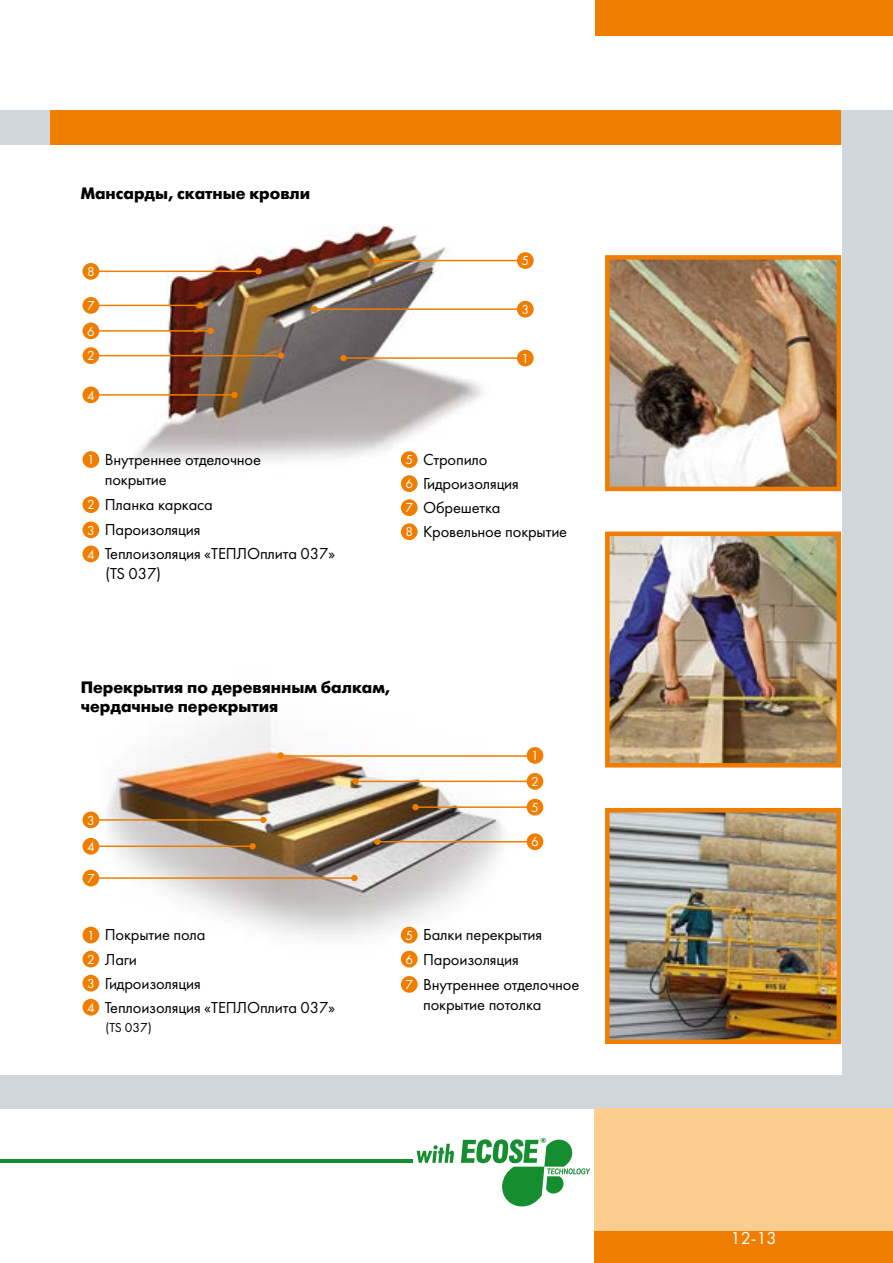
<style>
.page{position:relative;width:893px;height:1263px;background:#fff}
.page>*{position:absolute;margin:0;border:0;box-sizing:border-box;transform-origin:0 0}
.t1{font:18px "Futura Book C";color:#fff}
.t2{font:16.5px/24px "Futura Book C";letter-spacing:-.01em;color:#000}
.t3{font:700 16.5px/19.8px "Futura Futuris C";color:#000}
.t4{font:13.5px/25.8px "Futura Book C";color:#fff;text-align:justify}
.t5{font:13.5px "Futura Book C";color:#000}
.s1{font-size:13.5px;color:#fff}
</style>
<div class="page">
<div style="left:0;top:110px;width:893px;height:999px;background:#d1d6da"></div>
<div style="left:51px;top:110px;width:790px;height:35px;background:#ef7d00"></div>
<div style="left:594px;top:1109px;width:299px;height:154px;background:#fccd8e"></div>
<div style="left:0;top:145px;width:841px;height:930px;background:#fff"></div>
<div style="left:594px;top:1231px;width:299px;height:32px;background:#ef7d00"></div>
<div style="left:595px;top:0;width:298px;height:35px;background:#ef7d00"></div>
<img style="left:91px;top:707px;width:453px;height:271px">
<div style="left:527px;top:747px;width:16px;height:17px;background:#ef7d00;border-radius:50%"></div>
<div style="left:277px;top:752px;width:7px;height:7px;background:#ef7d00;border-radius:50%"></div>
<hr style="left:285px;top:755px;width:248px;height:2px;background:#ef7d00">
<div style="left:527px;top:773px;width:16px;height:17px;background:#ef7d00;border-radius:50%"></div>
<hr style="left:353px;top:781px;width:180px;height:1px;background:#ef7d00">
<div style="left:352px;top:778px;width:7px;height:6px;background:#ef7d00;border-radius:50%"></div>
<hr style="left:416px;top:806px;width:123px;height:2px;background:#ef7d00">
<div style="left:527px;top:799px;width:16px;height:16px;background:#ef7d00;border-radius:50%"></div>
<div style="left:412px;top:804px;width:7px;height:6px;background:#ef7d00;border-radius:50%"></div>
<hr style="left:377px;top:841px;width:156px;height:1px;background:#ef7d00">
<div style="left:527px;top:833px;width:16px;height:17px;background:#ef7d00;border-radius:50%"></div>
<div style="left:374px;top:838px;width:7px;height:7px;background:#ef7d00;border-radius:50%"></div>
<div style="left:83px;top:870px;width:16px;height:16px;background:#ef7d00;border-radius:50%"></div>
<hr style="left:93px;top:877px;width:263px;height:2px;background:#ef7d00">
<div style="left:351px;top:875px;width:7px;height:6px;background:#ef7d00;border-radius:50%"></div>
<div style="left:83px;top:838px;width:16px;height:17px;background:#ef7d00;border-radius:50%"></div>
<hr style="left:98px;top:845px;width:155px;height:2px;background:#ef7d00">
<div style="left:249px;top:843px;width:7px;height:6px;background:#ef7d00;border-radius:50%"></div>
<div style="left:83px;top:811px;width:16px;height:17px;background:#ef7d00;border-radius:50%"></div>
<hr style="left:98px;top:819px;width:168px;height:2px;background:#ef7d00">
<svg style="left:260px;top:817px;width:6px;height:6px"></svg>
<img style="left:96px;top:224px;width:420px;height:261px">
<div style="left:83px;top:263px;width:16px;height:17px;background:#ef7d00;border-radius:50%"></div>
<hr style="left:97px;top:271px;width:160px;height:1px;background:#ef7d00">
<div style="left:255px;top:268px;width:7px;height:6px;background:#ef7d00;border-radius:50%"></div>
<div style="left:83px;top:297px;width:16px;height:17px;background:#ef7d00;border-radius:50%"></div>
<hr style="left:97px;top:305px;width:104px;height:1px;background:#ef7d00">
<div style="left:198px;top:302px;width:6px;height:7px;background:#ef7d00;border-radius:50%"></div>
<div style="left:83px;top:322px;width:16px;height:17px;background:#ef7d00;border-radius:50%"></div>
<hr style="left:97px;top:330px;width:117px;height:2px;background:#ef7d00">
<div style="left:207px;top:328px;width:7px;height:6px;background:#ef7d00;border-radius:50%"></div>
<div style="left:83px;top:347px;width:16px;height:17px;background:#ef7d00;border-radius:50%"></div>
<hr style="left:97px;top:355px;width:181px;height:1px;background:#ef7d00">
<div style="left:278px;top:352px;width:6px;height:7px;background:#ef7d00;border-radius:50%"></div>
<hr style="left:92px;top:394px;width:143px;height:2px;background:#ef7d00">
<div style="left:83px;top:386px;width:16px;height:17px;background:#ef7d00;border-radius:50%"></div>
<div style="left:231px;top:392px;width:7px;height:6px;background:#ef7d00;border-radius:50%"></div>
<hr style="left:340px;top:357px;width:191px;height:2px;background:#ef7d00">
<div style="left:517px;top:350px;width:17px;height:16px;background:#ef7d00;border-radius:50%"></div>
<div style="left:340px;top:355px;width:7px;height:6px;background:#ef7d00;border-radius:50%"></div>
<hr style="left:311px;top:308px;width:220px;height:2px;background:#ef7d00">
<div style="left:517px;top:301px;width:17px;height:16px;background:#ef7d00;border-radius:50%"></div>
<div style="left:311px;top:306px;width:7px;height:6px;background:#ef7d00;border-radius:50%"></div>
<hr style="left:377px;top:260px;width:143px;height:1px;background:#ef7d00">
<div style="left:517px;top:252px;width:17px;height:17px;background:#ef7d00;border-radius:50%"></div>
<div style="left:373px;top:257px;width:7px;height:7px;background:#ef7d00;border-radius:50%"></div>
<img style="left:610px;top:260px;width:226px;height:226px">
<div style="left:605px;top:255px;width:236px;height:236px;border:4px solid #ef7d00"></div>
<img style="left:610px;top:536px;width:226px;height:226px">
<div style="left:605px;top:531px;width:236px;height:236px;border:4px solid #ef7d00"></div>
<img style="left:610px;top:813px;width:226px;height:226px">
<div style="left:605px;top:808px;width:236px;height:236px;border:4px solid #ef7d00"></div>
<div style="left:83px;top:451px;width:16px;height:17px;background:#ef7d00;border-radius:50%"></div>
<div style="left:83px;top:496px;width:16px;height:17px;background:#ef7d00;border-radius:50%"></div>
<div style="left:83px;top:521px;width:16px;height:17px;background:#ef7d00;border-radius:50%"></div>
<div style="left:83px;top:545px;width:16px;height:17px;background:#ef7d00;border-radius:50%"></div>
<div style="left:401px;top:451px;width:17px;height:17px;background:#ef7d00;border-radius:50%"></div>
<div style="left:401px;top:475px;width:17px;height:17px;background:#ef7d00;border-radius:50%"></div>
<div style="left:401px;top:499px;width:17px;height:17px;background:#ef7d00;border-radius:50%"></div>
<div style="left:401px;top:523px;width:17px;height:17px;background:#ef7d00;border-radius:50%"></div>
<div style="left:83px;top:927px;width:16px;height:16px;background:#ef7d00;border-radius:50%"></div>
<div style="left:83px;top:951px;width:16px;height:16px;background:#ef7d00;border-radius:50%"></div>
<div style="left:83px;top:975px;width:16px;height:16px;background:#ef7d00;border-radius:50%"></div>
<div style="left:83px;top:999px;width:16px;height:16px;background:#ef7d00;border-radius:50%"></div>
<div style="left:401px;top:927px;width:17px;height:16px;background:#ef7d00;border-radius:50%"></div>
<div style="left:401px;top:951px;width:17px;height:16px;background:#ef7d00;border-radius:50%"></div>
<div style="left:401px;top:976px;width:17px;height:17px;background:#ef7d00;border-radius:50%"></div>
<hr style="left:0;top:1160px;width:413px;height:3px;background:#158e30">
<svg style="left:417px;top:1144px;width:37px;height:19px"></svg>
<svg style="left:461px;top:1138px;width:129px;height:68px"></svg>
<p class="t3" style="left:81px;top:184px;width:231px">Мансарды, скатные кровли</p>
<p class="t4" style="left:87px;top:259px;width:9px">8</p>
<p class="t4" style="left:87px;top:293px;width:9px;line-height:25px">7<br>6<br>2</p>
<p class="t4" style="left:87px;top:382px;width:9px">4</p>
<p class="t2" style="left:105px;top:450px;width:158px;line-height:19.8px;text-indent:-18px"><span class="s1">1</span> Внутреннее отделочное покрытие</p>
<p class="t2" style="left:87px;top:492px;width:250px;line-height:24.6px"><span class="s1">2</span> Планка каркаса<br><span class="s1">3</span> Пароизоляция<br><span class="s1">4</span> Теплоизоляция «ТЕПЛОплита 037»</p>
<p class="t2" style="left:105px;top:562px;width:57px">(TS 037)</p>
<p class="t4" style="left:521px;top:248px;width:9px">5</p>
<p class="t4" style="left:521px;top:297px;width:9px">3</p>
<p class="t4" style="left:521px;top:346px;width:9px">1</p>
<p class="t2" style="left:405px;top:448px;width:163px"><span class="s1">5</span> Стропило<br><span class="s1">6</span> Гидроизоляция<br><span class="s1">7</span> Обрешетка<br><span class="s1">8</span> Кровельное покрытие</p>
<p class="t3" style="left:81px;top:677px;width:311px">Перекрытия по деревянным балкам, чердачные перекрытия</p>
<p class="t4" style="left:87px;top:807px;width:9px">3</p>
<p class="t4" style="left:87px;top:834px;width:9px">4</p>
<p class="t4" style="left:87px;top:865px;width:9px">7</p>
<p class="t4" style="left:531px;top:743px;width:9px">1<br>2<br>5</p>
<p class="t4" style="left:531px;top:829px;width:9px">6</p>
<p class="t2" style="left:87px;top:923px;width:250px"><span class="s1">1</span> Покрытие пола<br><span class="s1">2</span> Лаги<br><span class="s1">3</span> Гидроизоляция<br><span class="s1">4</span> Теплоизоляция «ТЕПЛОплита 037»</p>
<p class="t5" style="left:105px;top:1020px;width:48px">(TS 037)</p>
<p class="t2" style="left:405px;top:923px;width:175px;line-height:24.6px"><span class="s1">5</span> Балки перекрытия<br><span class="s1">6</span> Пароизоляция<br><span class="s1">7</span> Внутреннее отделочное</p>
<p class="t2" style="left:423px;top:992px;width:120px">покрытие потолка</p>
<p class="t1" style="left:730px;top:1228px;width:48px">12-13</p>
</div>
